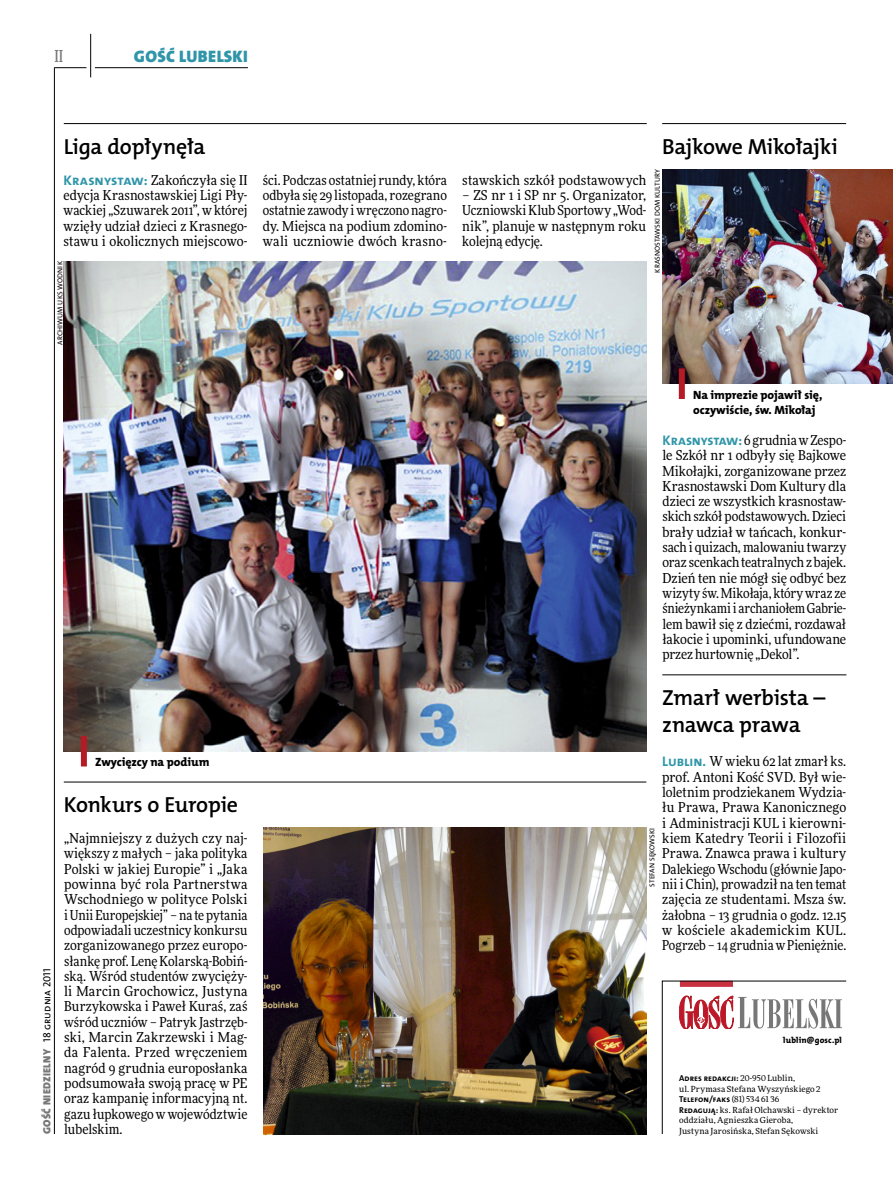
<style>
.page{position:relative;width:893px;height:1191px;background:#fff}
.page>*{position:absolute;margin:0;border:0;box-sizing:border-box;transform-origin:0 0}
.t1{font:21.9px/26.7px "The Mix HP6 Se Bld";letter-spacing:-.01em;color:#000}
.t2{font:16.65px "The Mix HP9 Blk";letter-spacing:.02em;color:#2f95a8}
.t3{font:500 16.5px "Freeday Narrow";color:#777778;scale:.9 1}
.t4{font:13.65px/15.3px "Freeday Narrow News";letter-spacing:.005em;color:#000;text-align:justify}
.t5{font:12px/15.3px "The Mix HP8 Ex Bld";letter-spacing:-.005em;color:#000}
.t6{font:10.5px "The Mix HP9 Blk";letter-spacing:.025em;color:#777778}
.t7{font:8.55px "The Mix HP7 Bld";letter-spacing:.005em;color:#000}
.t8{font:8.55px "The Mix HP8 Ex Bld";letter-spacing:.015em;color:#000}
.t9{font:8.4px/10.5px "Freeday News";letter-spacing:.015em;color:#000}
.t10{font:7.2px "The Mix HP5 Plain";letter-spacing:.015em;color:#000}
.s1{font-family:"The Mix HP7 Bld";font-size:13.95px;color:#2f95a8}
.s2{font-family:"The Mix HP5 Plain";color:#000}
.s3{font-family:"Freeday News";font-size:8.4px}
.s4{font-family:"The Mix HP7 Bld";font-size:8.55px}
</style>
<div class="page">
<hr style="left:54px;top:67px;width:1px;height:1067px;background:#000">
<hr style="left:90px;top:34px;width:1px;height:43px;background:#000">
<hr style="left:54px;top:67px;width:32px;height:1px;background:#000">
<hr style="left:95px;top:67px;width:153px;height:1px;background:#000">
<svg style="left:662px;top:980px;width:185px;height:154px"></svg>
<img style="left:662px;top:169px;width:231px;height:215px">
<img style="left:263px;top:827px;width:384px;height:307px">
<div style="left:679px;top:368px;width:6px;height:31px;background:#b51b24"></div>
<hr style="left:662px;top:674px;width:184px;height:1px;background:#000">
<hr style="left:64px;top:123px;width:583px;height:1px;background:#000">
<hr style="left:64px;top:781px;width:582px;height:1px;background:#000">
<img style="left:64px;top:261px;width:582px;height:490px">
<div style="left:81px;top:736px;width:6px;height:30px;background:#b51b24"></div>
<hr style="left:662px;top:123px;width:184px;height:1px;background:#000">
<p class="t3" style="left:54px;top:46px;width:11px">II</p>
<p class="t2" style="left:134px;top:46px;width:115px">GOŚĆ LUBELSKI</p>
<h1 class="t1" style="left:64px;top:133px;width:143px">Liga dopłynęła</h1>
<p class="t4" style="left:63px;top:172px;width:186px"><span class="s1">Krasnystaw:</span> Zakończyła się II edycja Krasnostawskiej Ligi Pły&shy;wackiej „Szuwarek 2011”, w której wzięły udział dzieci z Krasnego&shy;stawu i okolicznych miejscowo-</p>
<p class="t4" style="left:263px;top:172px;width:186px">ści. Podczas ostatniej rundy, która odbyła się 29 listopada, rozegrano ostatnie zawody i wręczono nagro&shy;dy. Miejsca na podium zdomino&shy;wali uczniowie dwóch krasno-</p>
<p class="t4" style="left:462px;top:172px;width:186px">stawskich szkół podstawowych</p>
<p class="t4" style="left:462px;top:187px;width:186px">– ZS nr 1 i SP nr 5. Organizator, Uczniowski Klub Sportowy „Wod&shy;nik”, planuje w następnym roku kolejną edycję.</p>
<p class="t10" style="left:55px;top:345px;width:85px;rotate:-90deg">archiwum uks wodnik</p>
<h1 class="t1" style="left:662px;top:133px;width:177px">Bajkowe Mikołajki</h1>
<p class="t10" style="left:653px;top:273px;width:105px;rotate:-90deg">krasnostawski dom kultury</p>
<p class="t5" style="left:693px;top:387px;width:131px">Na imprezie pojawił się, oczywiście, św. Mikołaj</p>
<p class="t4" style="left:662px;top:432px;width:185px"><span class="s1">Krasnystaw:</span> 6 grudnia w Zespo&shy;le Szkół nr 1 odbyły się Bajkowe Mikołajki, zorganizowane przez Krasnostawski Dom Kultury dla dzieci ze wszystkich krasnostaw&shy;skich szkół podstawowych. Dzieci brały udział w tańcach, konkur&shy;sach i quizach, malowaniu twarzy oraz scenkach teatralnych z bajek.<br>Dzień ten nie mógł się odbyć bez wizyty św. Mikołaja, który wraz ze śnieżynkami i archaniołem Gabrie&shy;lem bawił się z dziećmi, rozdawał łakocie i upominki, ufundowane przez hurtownię „Dekol”.</p>
<h1 class="t1" style="left:662px;top:684px;width:165px">Zmarł werbista – znawca prawa</h1>
<p class="t6" style="left:40px;top:1134px;width:167px;rotate:-90deg">GOŚĆ NIEDZIELNY <span class="s2">18 grudnia 2011</span></p>
<p class="t5" style="left:95px;top:755px;width:116px">Zwycięzcy na podium</p>
<h1 class="t1" style="left:64px;top:792px;width:176px">Konkurs o Europie</h1>
<p class="t4" style="left:64px;top:830px;width:185px">„Najmniejszy z dużych czy naj&shy;większy z małych – jaka polityka Polski w jakiej Europie” i „Jaka powinna być rola Partnerstwa Wschodniego w polityce Polski i Unii Europejskiej” – na te pytania odpowiadali uczestnicy konkursu zorganizowanego przez europo&shy;słankę prof. Lenę Kolarską-Bobiń&shy;ską. Wśród studentów zwycięży&shy;li Marcin Grochowicz, Justyna Burzykowska i Paweł Kuraś, zaś wśród uczniów – Patryk Jastrzęb&shy;ski, Marcin Zakrzewski i Mag&shy;da Falenta. Przed wręczeniem nagród 9 grudnia europosłanka podsumowała swoją pracę w PE oraz kampanię informacyjną nt. gazu łupkowego w województwie lubelskim.</p>
<p class="t4" style="left:662px;top:754px;width:186px"><span class="s1">Lublin.</span> W wieku 62 lat zmarł ks. prof. Antoni Kość SVD. Był wie&shy;loletnim prodziekanem Wydzia&shy;łu Prawa, Prawa Kanonicznego i Administracji KUL i kierowni&shy;kiem Katedry Teorii i Filozofii Prawa. Znawca prawa i kultury Dalekiego Wschodu (głównie Japo&shy;nii i Chin), prowadził na ten temat zajęcia ze studentami. Msza św. żałobna – 13 grudnia o godz. 12.15 w kościele akademickim KUL.<br>Pogrzeb – 14 grudnia w Pieniężnie.</p>
<p class="t10" style="left:647px;top:886px;width:60px;rotate:-90deg">Stefan Sękowski</p>
<p class="t8" style="left:783px;top:1034px;width:60px">lublin@gosc.pl</p>
<p class="t7" style="left:679px;top:1073px;width:117px">Adres redakcji: <span class="s3">20-950 Lublin,</span></p>
<p class="t9" style="left:679px;top:1083px;width:143px">ul. Prymasa Stefana Wyszyńskiego 2</p>
<p class="t7" style="left:679px;top:1094px;width:102px">Telefon/faks <span class="s3">(81) 534 61 36</span></p>
<p class="t9" style="left:679px;top:1104px;width:161px"><span class="s4">Redagują:</span> ks. Rafał Olchawski – dyrektor oddziału, Agnieszka Gieroba,<br>Justyna Jarosińska, Stefan Sękowski</p>
</div>
